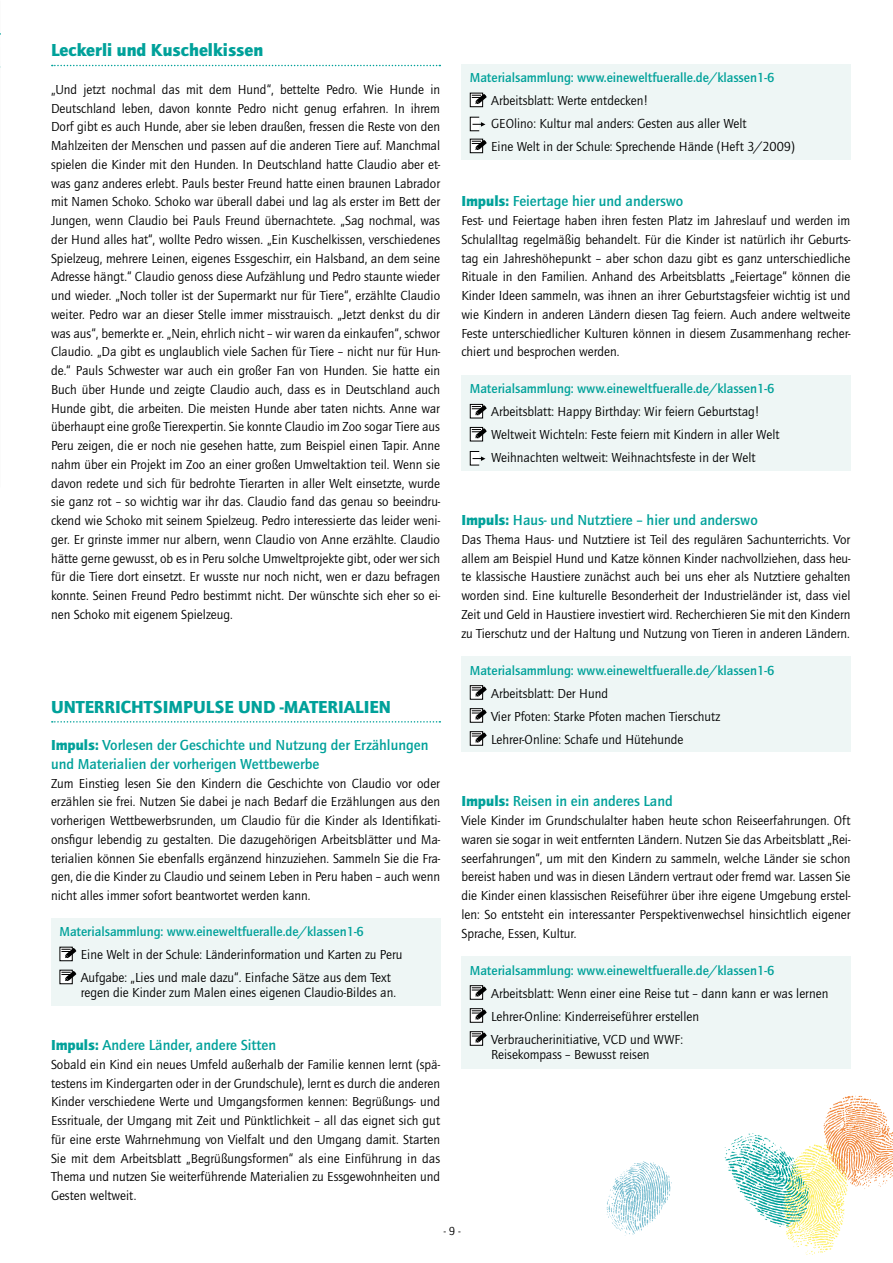
<style>
.page{position:relative;width:893px;height:1263px;background:#fff}
.page>*{position:absolute;margin:0;border:0;box-sizing:border-box;transform-origin:0 0}
.t1{font:900 18px "Quay Sans ITC Std";color:#00a19a}
.t2{font:500 15px/18.8px "Quay Sans ITC Std";color:#00a19a}
.t3{font:13.5px/18.8px "Quay Sans ITC Std";color:#000;text-align:justify}
.t4{font:500 13.5px "Quay Sans ITC Std";color:#00a19a}
.t5{font:12px "Quay Sans ITC Std";color:#000}
.s1{font-weight:900}
</style>
<div class="page">
<svg style="left:52px;top:65px;width:388px;height:1px"></svg>
<svg style="left:52px;top:721px;width:388px;height:2px"></svg>
<svg style="left:724px;top:1095px;width:169px;height:160px"></svg>
<svg style="left:606px;top:1161px;width:66px;height:75px"></svg>
<div style="left:461px;top:64px;width:389px;height:95px;background:#eef6f5"></div>
<svg style="left:469px;top:92px;width:18px;height:15px"></svg>
<div style="left:470px;top:117px;width:9px;height:14px;background:#fff"></div>
<div style="left:470px;top:117px;width:10px;height:14px;border:1px solid #000"></div>
<svg style="left:472px;top:122px;width:13px;height:5px"></svg>
<svg style="left:469px;top:138px;width:18px;height:15px"></svg>
<div style="left:461px;top:375px;width:389px;height:96px;background:#eef6f5"></div>
<svg style="left:469px;top:404px;width:18px;height:15px"></svg>
<svg style="left:469px;top:427px;width:18px;height:15px"></svg>
<div style="left:470px;top:451px;width:9px;height:14px;background:#fff"></div>
<div style="left:470px;top:451px;width:10px;height:14px;border:1px solid #000"></div>
<svg style="left:472px;top:456px;width:13px;height:5px"></svg>
<div style="left:461px;top:956px;width:389px;height:113px;background:#eef6f5"></div>
<svg style="left:469px;top:985px;width:18px;height:15px"></svg>
<svg style="left:469px;top:1008px;width:18px;height:15px"></svg>
<svg style="left:469px;top:1031px;width:18px;height:15px"></svg>
<div style="left:51px;top:918px;width:389px;height:87px;background:#eef6f5"></div>
<svg style="left:59px;top:946px;width:17px;height:15px"></svg>
<svg style="left:59px;top:969px;width:17px;height:15px"></svg>
<div style="left:461px;top:656px;width:389px;height:96px;background:#eef6f5"></div>
<svg style="left:469px;top:685px;width:18px;height:15px"></svg>
<svg style="left:469px;top:708px;width:18px;height:15px"></svg>
<svg style="left:469px;top:731px;width:18px;height:15px"></svg>
<h1 class="t1" style="left:51px;top:39px;width:214px">Leckerli und Kuschelkissen</h1>
<p class="t3" style="left:51px;top:80px;width:391px">„Und jetzt nochmal das mit dem Hund“, bettelte Pedro. Wie Hunde in Deutschland leben, davon konnte Pedro nicht genug erfahren. In ihrem Dorf gibt es auch Hunde, aber sie leben draußen, fressen die Reste von den Mahlzeiten der Menschen und passen auf die anderen Tiere auf. Manchmal spielen die Kinder mit den Hunden. In Deutschland hatte Claudio aber et&shy;was ganz anderes erlebt. Pauls bester Freund hatte einen braunen Labrador mit Namen Schoko. Schoko war überall dabei und lag als erster im Bett der Jungen, wenn Claudio bei Pauls Freund übernachtete. „Sag nochmal, was der Hund alles hat“, wollte Pedro wissen. „Ein Kuschelkissen, verschiedenes Spielzeug, mehrere Leinen, eigenes Essgeschirr, ein Halsband, an dem seine Adresse hängt.“ Claudio genoss diese Aufzählung und Pedro staunte wieder und wieder. „Noch toller ist der Supermarkt nur für Tiere“, erzählte Claudio weiter. Pedro war an dieser Stelle immer misstrauisch. „Jetzt denkst du dir was aus“, bemerkte er. „Nein, ehrlich nicht – wir waren da einkaufen“, schwor Claudio. „Da gibt es unglaublich viele Sachen für Tiere – nicht nur für Hun&shy;de.“ Pauls Schwester war auch ein großer Fan von Hunden. Sie hatte ein Buch über Hunde und zeigte Claudio auch, dass es in Deutschland auch Hunde gibt, die arbeiten. Die meisten Hunde aber taten nichts. Anne war überhaupt eine große Tierexpertin. Sie konnte Claudio im Zoo sogar Tiere aus Peru zeigen, die er noch nie gesehen hatte, zum Beispiel einen Tapir. Anne nahm über ein Projekt im Zoo an einer großen Umweltaktion teil. Wenn sie davon redete und sich für bedrohte Tierarten in aller Welt einsetzte, wurde sie ganz rot – so wichtig war ihr das. Claudio fand das genau so beeindru&shy;ckend wie Schoko mit seinem Spielzeug. Pedro interessierte das leider weni&shy;ger. Er grinste immer nur albern, wenn Claudio von Anne erzählte. Claudio hätte gerne gewusst, ob es in Peru solche Umweltprojekte gibt, oder wer sich für die Tiere dort einsetzt. Er wusste nur noch nicht, wen er dazu befragen konnte. Seinen Freund Pedro bestimmt nicht. Der wünschte sich eher so ei&shy;nen Schoko mit eigenem Spielzeug.</p>
<h1 class="t1" style="left:51px;top:695px;width:341px">UNTERRICHTSIMPULSE UND -MATERIALIEN</h1>
<p class="t2" style="left:51px;top:736px;width:379px"><span class="s1">Impuls:</span> Vorlesen der Geschichte und Nutzung der Erzählungen und Materialien der vorherigen Wettbewerbe</p>
<p class="t3" style="left:51px;top:774px;width:391px">Zum Einstieg lesen Sie den Kindern die Geschichte von Claudio vor oder erzählen sie frei. Nutzen Sie dabei je nach Bedarf die Erzählungen aus den vorherigen Wettbewerbsrunden, um Claudio für die Kinder als Identifikati&shy;onsfigur lebendig zu gestalten. Die dazugehörigen Arbeitsblätter und Ma&shy;terialien können Sie ebenfalls ergänzend hinzuziehen. Sammeln Sie die Fra&shy;gen, die die Kinder zu Claudio und seinem Leben in Peru haben – auch wenn nicht alles immer sofort beantwortet werden kann.</p>
<p class="t4" style="left:60px;top:923px;width:306px">Materialsammlung: www.eineweltfueralle.de/klassen1-6</p>
<p class="t3" style="left:81px;top:943px;width:323px;line-height:23px">Eine Welt in der Schule: Länderinformation und Karten zu Peru<br>Aufgabe: „Lies und male dazu“. Einfache Sätze aus dem Text</p>
<p class="t3" style="left:81px;top:983px;width:317px">regen die Kinder zum Malen eines eigenen Claudio-Bildes an.</p>
<p class="t2" style="left:51px;top:1036px;width:227px"><span class="s1">Impuls:</span> Andere Länder, andere Sitten</p>
<p class="t3" style="left:51px;top:1055px;width:391px">Sobald ein Kind ein neues Umfeld außerhalb der Familie kennen lernt (spä&shy;testens im Kindergarten oder in der Grundschule), lernt es durch die anderen Kinder verschiedene Werte und Umgangsformen kennen: Begrüßungs- und Essrituale, der Umgang mit Zeit und Pünktlichkeit – all das eignet sich gut für eine erste Wahrnehmung von Vielfalt und den Umgang damit. Starten Sie mit dem Arbeitsblatt „Begrüßungsformen“ als eine Einführung in das Thema und nutzen Sie weiterführende Materialien zu Essgewohnheiten und Gesten weltweit.</p>
<p class="t4" style="left:470px;top:70px;width:306px">Materialsammlung: www.eineweltfueralle.de/klassen1-6</p>
<p class="t3" style="left:491px;top:89px;width:305px;line-height:23px;text-align:left">Arbeitsblatt: Werte entdecken!<br>GEOlino: Kultur mal anders: Gesten aus aller Welt<br>Eine Welt in der Schule: Sprechende Hände (Heft 3/2009)</p>
<p class="t2" style="left:461px;top:192px;width:223px"><span class="s1">Impuls:</span> Feiertage hier und anderswo</p>
<p class="t3" style="left:461px;top:211px;width:391px">Fest- und Feiertage haben ihren festen Platz im Jahreslauf und werden im Schulalltag regelmäßig behandelt. Für die Kinder ist natürlich ihr Geburts&shy;tag ein Jahreshöhepunkt – aber schon dazu gibt es ganz unterschiedliche Rituale in den Familien. Anhand des Arbeitsblatts „Feiertage“ können die Kinder Ideen sammeln, was ihnen an ihrer Geburtstagsfeier wichtig ist und wie Kindern in anderen Ländern diesen Tag feiern. Auch andere weltweite Feste unterschiedlicher Kulturen können in diesem Zusammenhang recher&shy;chiert und besprochen werden.</p>
<p class="t4" style="left:470px;top:381px;width:306px">Materialsammlung: www.eineweltfueralle.de/klassen1-6</p>
<p class="t3" style="left:491px;top:400px;width:290px;line-height:23px;text-align:left">Arbeitsblatt: Happy Birthday: Wir feiern Geburtstag!<br>Weltweit Wichteln: Feste feiern mit Kindern in aller Welt<br>Weihnachten weltweit: Weihnachtsfeste in der Welt</p>
<p class="t2" style="left:461px;top:511px;width:298px"><span class="s1">Impuls:</span> Haus- und Nutztiere – hier und anderswo</p>
<p class="t3" style="left:461px;top:530px;width:391px">Das Thema Haus- und Nutztiere ist Teil des regulären Sachunterrichts. Vor allem am Beispiel Hund und Katze können Kinder nachvollziehen, dass heu&shy;te klassische Haustiere zunächst auch bei uns eher als Nutztiere gehalten worden sind. Eine kulturelle Besonderheit der Industrieländer ist, dass viel Zeit und Geld in Haustiere investiert wird. Recherchieren Sie mit den Kindern zu Tierschutz und der Haltung und Nutzung von Tieren in anderen Ländern.</p>
<p class="t4" style="left:470px;top:662px;width:306px">Materialsammlung: www.eineweltfueralle.de/klassen1-6</p>
<p class="t3" style="left:491px;top:681px;width:230px;line-height:23px;text-align:left">Arbeitsblatt: Der Hund<br>Vier Pfoten: Starke Pfoten machen Tierschutz<br>Lehrer-Online: Schafe und Hütehunde</p>
<p class="t2" style="left:461px;top:792px;width:213px"><span class="s1">Impuls:</span> Reisen in ein anderes Land</p>
<p class="t3" style="left:461px;top:811px;width:391px">Viele Kinder im Grundschulalter haben heute schon Reiseerfahrungen. Oft waren sie sogar in weit entfernten Ländern. Nutzen Sie das Arbeitsblatt „Rei&shy;seerfahrungen“, um mit den Kindern zu sammeln, welche Länder sie schon bereist haben und was in diesen Ländern vertraut oder fremd war. Lassen Sie die Kinder einen klassischen Reiseführer über ihre eigene Umgebung erstel&shy;len: So entsteht ein interessanter Perspektivenwechsel hinsichtlich eigener Sprache, Essen, Kultur.</p>
<p class="t4" style="left:470px;top:962px;width:306px">Materialsammlung: www.eineweltfueralle.de/klassen1-6</p>
<p class="t3" style="left:491px;top:981px;width:339px;line-height:23px;text-align:left">Arbeitsblatt: Wenn einer eine Reise tut – dann kann er was lernen<br>Lehrer-Online: Kinderreiseführer erstellen<br>Verbraucherinitiative, VCD und WWF:</p>
<p class="t3" style="left:491px;top:1045px;width:160px">Reisekompass – Bewusst reisen</p>
<p class="t5" style="left:444px;top:1224px;width:18px">- 9 -</p>
</div>
